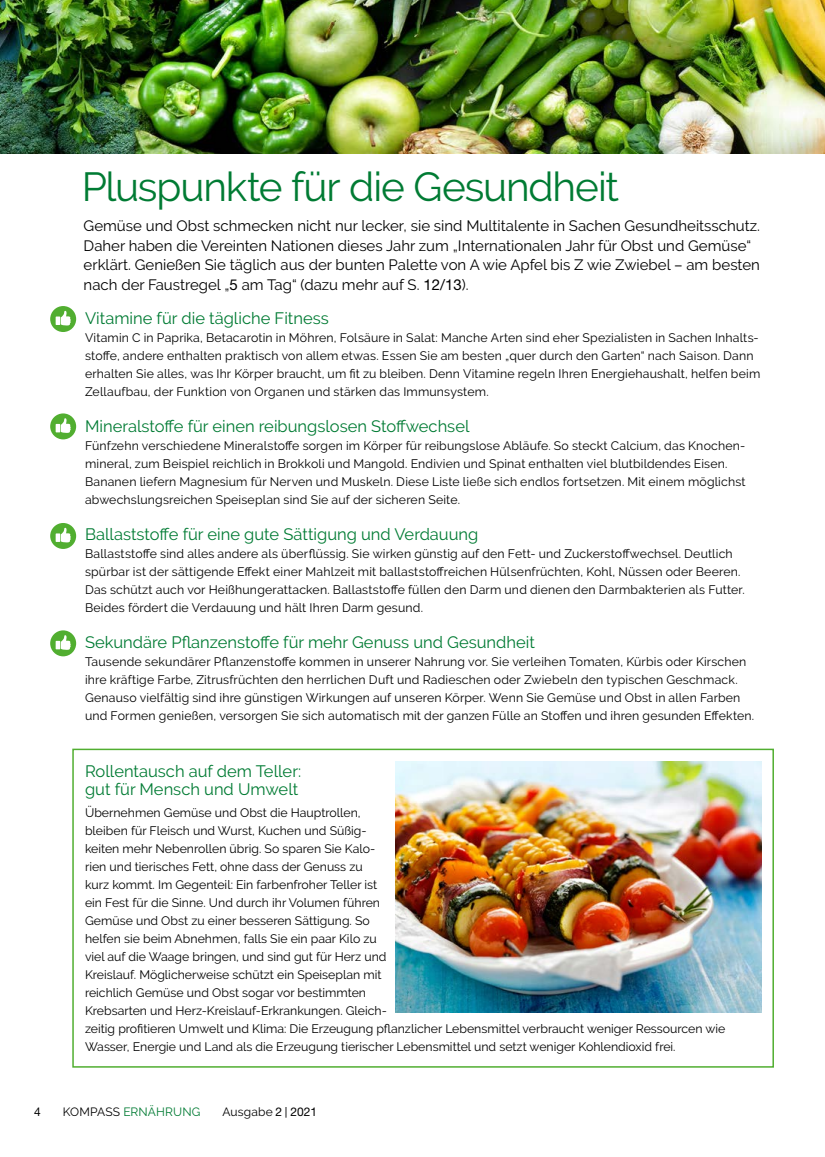
<style>
.page{position:relative;width:825px;height:1157px;background:#fff}
.page>*{position:absolute;margin:0;border:0;box-sizing:border-box;transform-origin:0 0}
.t1{font:40.5px "Raleway";letter-spacing:-.03em;color:#007b33}
.t2{font:16.5px/18px "Raleway";color:#007b33}
.t3{font:15px/19.5px "Raleway";color:#000}
.t4{font:12.3px/18px "Raleway";letter-spacing:.01em;color:#000}
.t5{font:12px "Raleway";letter-spacing:.015em;color:#007b33}
.t6{font:12px "Raleway";letter-spacing:.015em;color:#000}
.t7{font:12px "Helvetica Neue LT Std";color:#000}
.s1{font-family:"Helvetica Neue LT Std"}
.s2{color:#000}
.s3{font-family:"Bundes Sans"}
</style>
<div class="page">
<img style="left:0;top:0;width:825px;height:153px">
<div style="left:72px;top:748px;width:702px;height:319px;background:#fff;border:2px solid #51ae30"></div>
<img style="left:395px;top:761px;width:366px;height:251px">
<div style="left:50px;top:306px;width:26px;height:26px;background:#51ae30;border-radius:50%"></div>
<svg style="left:56px;top:311px;width:15px;height:14px"></svg>
<div style="left:50px;top:413px;width:26px;height:26px;background:#51ae30;border-radius:50%"></div>
<svg style="left:56px;top:418px;width:15px;height:15px"></svg>
<div style="left:50px;top:523px;width:26px;height:26px;background:#51ae30;border-radius:50%"></div>
<svg style="left:56px;top:528px;width:15px;height:14px"></svg>
<div style="left:50px;top:630px;width:26px;height:26px;background:#51ae30;border-radius:50%"></div>
<svg style="left:56px;top:635px;width:15px;height:15px"></svg>
<h1 class="t1" style="left:82px;top:163px;width:539px">Pluspunkte für die Gesundheit</h1>
<p class="t3" style="left:84px;top:216px;width:678px">Gemüse und Obst schmecken nicht nur lecker, sie sind Multitalente in Sachen Gesundheitsschutz.<br>Daher haben die Vereinten Nationen dieses Jahr zum „Internationalen Jahr für Obst und Gemüse“ erklärt. Genießen Sie täglich aus der bunten Palette von A wie Apfel bis Z wie Zwiebel – am besten nach der Faustregel „<span class="s1">5</span> am Tag“ (dazu mehr auf S. <span class="s1">12/13</span>).</p>
<h2 class="t2" style="left:85px;top:309px;width:245px">Vitamine für die tägliche Fitness</h2>
<p class="t4" style="left:85px;top:329px;width:677px">Vitamin C in Paprika, Betacarotin in Möhren, Folsäure in Salat: Manche Arten sind eher Spezialisten in Sachen Inhalts&shy;stoffe, andere enthalten praktisch von allem etwas. Essen Sie am besten „quer durch den Garten“ nach Saison. Dann erhalten Sie alles, was Ihr Körper braucht, um fit zu bleiben. Denn Vitamine regeln Ihren Energiehaushalt, helfen beim Zellaufbau, der Funktion von Organen und stärken das Immunsystem.</p>
<h2 class="t2" style="left:85px;top:417px;width:386px">Mineralstoffe für einen reibungslosen Stoffwechsel</h2>
<p class="t4" style="left:85px;top:437px;width:662px">Fünfzehn verschiedene Mineralstoffe sorgen im Körper für reibungslose Abläufe. So steckt Calcium, das Knochen&shy;mineral, zum Beispiel reichlich in Brokkoli und Mangold. Endivien und Spinat enthalten viel blutbildendes Eisen.<br>Bananen liefern Magnesium für Nerven und Muskeln. Diese Liste ließe sich endlos fortsetzen. Mit einem möglichst abwechslungsreichen Speiseplan sind Sie auf der sicheren Seite.</p>
<h2 class="t2" style="left:85px;top:525px;width:395px">Ballaststoffe für eine gute Sättigung und Verdauung</h2>
<p class="t4" style="left:85px;top:545px;width:661px">Ballaststoffe sind alles andere als überflüssig. Sie wirken günstig auf den Fett- und Zuckerstoffwechsel. Deutlich spürbar ist der sättigende Effekt einer Mahlzeit mit ballaststoffreichen Hülsenfrüchten, Kohl, Nüssen oder Beeren.<br>Das schützt auch vor Heißhungerattacken. Ballaststoffe füllen den Darm und dienen den Darmbakterien als Futter.<br>Beides fördert die Verdauung und hält Ihren Darm gesund.</p>
<h2 class="t2" style="left:85px;top:633px;width:451px">Sekundäre Pflanzenstoffe für mehr Genuss und Gesundheit</h2>
<p class="t4" style="left:85px;top:653px;width:671px">Tausende sekundärer Pflanzenstoffe kommen in unserer Nahrung vor. Sie verleihen Tomaten, Kürbis oder Kirschen ihre kräftige Farbe, Zitrusfrüchten den herrlichen Duft und Radieschen oder Zwiebeln den typischen Geschmack.<br>Genauso vielfältig sind ihre günstigen Wirkungen auf unseren Körper. Wenn Sie Gemüse und Obst in allen Farben und Formen genießen, versorgen Sie sich automatisch mit der ganzen Fülle an Stoffen und ihren gesunden Effekten.</p>
<h2 class="t2" style="left:85px;top:762px;width:218px">Rollentausch auf dem Teller: gut für Mensch und Umwelt</h2>
<p class="t4" style="left:85px;top:803px;width:642px">Übernehmen Gemüse und Obst die Hauptrollen,<br>bleiben für Fleisch und Wurst, Kuchen und Süßig-<br>keiten mehr Nebenrollen übrig. So sparen Sie Kalo-<br>rien und tierisches Fett, ohne dass der Genuss zu<br>kurz kommt. Im Gegenteil: Ein farbenfroher Teller ist<br>ein Fest für die Sinne. Und durch ihr Volumen führen<br>Gemüse und Obst zu einer besseren Sättigung. So<br>helfen sie beim Abnehmen, falls Sie ein paar Kilo zu<br>viel auf die Waage bringen, und sind gut für Herz und<br>Kreislauf. Möglicherweise schützt ein Speiseplan mit<br>reichlich Gemüse und Obst sogar vor bestimmten<br>Krebsarten und Herz-Kreislauf-Erkrankungen. Gleich-<br>zeitig profitieren Umwelt und Klima: Die Erzeugung pflanzlicher Lebensmittel verbraucht weniger Ressourcen wie Wasser, Energie und Land als die Erzeugung tierischer Lebensmittel und setzt weniger Kohlendioxid frei.</p>
<p class="t7" style="left:34px;top:1105px;width:8px">4</p>
<p class="t5" style="left:63px;top:1105px;width:139px"><span class="s2">KOMPASS</span> ERNÄHRUNG</p>
<p class="t6" style="left:222px;top:1105px;width:96px">Ausgabe <span class="s1">2</span> <span class="s3">|</span> <span class="s1">2021</span></p>
</div>
